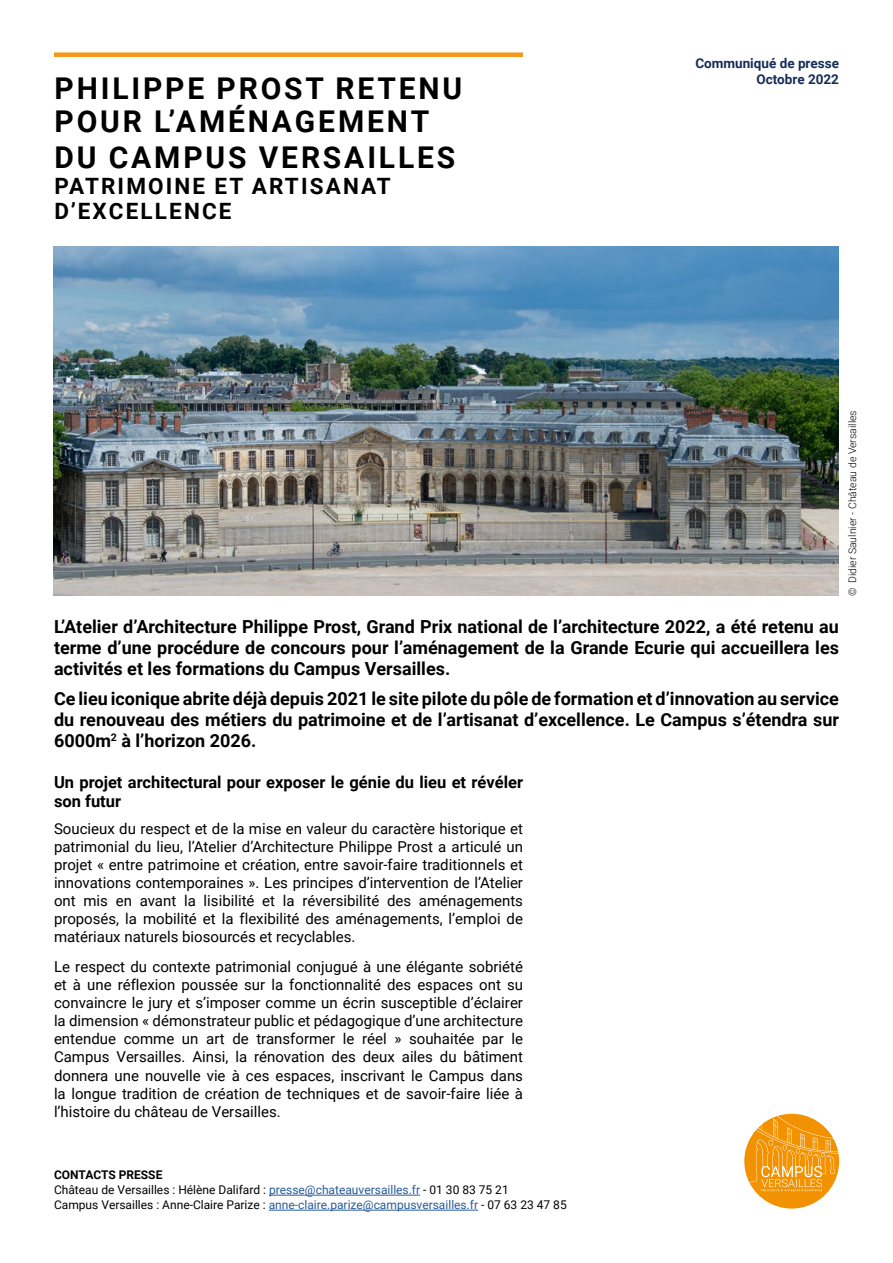
<style>
.page{position:relative;width:893px;height:1263px;background:#fff}
.page>*{position:absolute;margin:0;border:0;box-sizing:border-box;transform-origin:0 0}
.t1{font:700 30px/33px "Roboto";letter-spacing:.095em;color:#000}
.t2{font:700 22.5px/25.5px "Roboto";letter-spacing:.095em;color:#000}
.t3{font:700 18px/21px "Roboto";color:#000;text-align:justify}
.t4{font:700 16.5px/19.5px "Roboto";color:#000}
.t5{font:15px/18px "Roboto";color:#000;text-align:justify}
.t6{font:700 13.5px/16.2px "Roboto";color:#172c56;text-align:right}
.t7{font:12px/15px "Roboto";color:#000}
.t8{font:300 10.5px "Roboto";color:#000}
.s1{font-weight:700}
.s2{color:#275b9b}
</style>
<div class="page">
<svg style="left:744px;top:1114px;width:95px;height:94px"></svg>
<img style="left:54px;top:247px;width:785px;height:348px">
<div style="left:54px;top:52px;width:469px;height:5px;background:#f4971a"></div>
<hr style="left:269px;top:1195px;width:151px;height:1px;background:#275b9b">
<hr style="left:269px;top:1210px;width:209px;height:1px;background:#275b9b">
<h1 class="t1" style="left:55px;top:71px;width:409px">PHILIPPE PROST RETENU<br>POUR L’AMÉNAGEMENT</h1>
<h1 class="t1" style="left:55px;top:140px;width:402px">DU CAMPUS VERSAILLES</h1>
<h2 class="t2" style="left:54px;top:172px;width:338px">PATRIMOINE ET ARTISANAT<br>D’EXCELLENCE</h2>
<p class="t6" style="left:695px;top:55px;width:145px">Communiqué de presse<br>Octobre 2022</p>
<p class="t8" style="left:845px;top:595px;width:187px;rotate:-90deg">© Didier Saulnier - Château de Versailles</p>
<p class="t3" style="left:54px;top:616px;width:786px">L’Atelier d’Architecture Philippe Prost, Grand Prix national de l’architecture 2022, a été retenu au terme d’une procédure de concours pour l’aménagement de la Grande Ecurie qui accueillera les activités et les formations du Campus Versailles.</p>
<p class="t3" style="left:54px;top:687px;width:786px">Ce lieu iconique abrite déjà depuis 2021 le site pilote du pôle de formation et d’innovation au service du renouveau des métiers du patrimoine et de l’artisanat d’excellence. Le Campus s’étendra sur 6000m<sup>2</sup> à l’horizon 2026.</p>
<p class="t4" style="left:54px;top:771px;width:470px">Un projet architectural pour exposer le génie du lieu et révéler son futur</p>
<p class="t5" style="left:54px;top:819px;width:471px">Soucieux du respect et de la mise en valeur du caractère historique et patrimonial du lieu, l’Atelier d’Architecture Philippe Prost a articulé un projet « entre patrimoine et création, entre savoir-faire traditionnels et innovations contemporaines ». Les principes d’intervention de l’Atelier ont mis en avant la lisibilité et la réversibilité des aménagements proposés, la mobilité et la flexibilité des aménagements, l’emploi de matériaux naturels biosourcés et recyclables.</p>
<p class="t5" style="left:54px;top:957px;width:471px">Le respect du contexte patrimonial conjugué à une élégante sobriété et à une réflexion poussée sur la fonctionnalité des espaces ont su convaincre le jury et s’imposer comme un écrin susceptible d’éclairer la dimension « démonstrateur public et pédagogique d’une architecture entendue comme un art de transformer le réel » souhaitée par le Campus Versailles. Ainsi, la rénovation des deux ailes du bâtiment donnera une nouvelle vie à ces espaces, inscrivant le Campus dans la longue tradition de création de techniques et de savoir-faire liée à l’histoire du château de Versailles.</p>
<p class="t7" style="left:54px;top:1167px;width:514px"><span class="s1">CONTACTS PRESSE<br></span>Château de Versailles : Hélène Dalifard : <span class="s2">presse@chateauversailles.fr</span> - 01 30 83 75 21<br>Campus Versailles : Anne-Claire Parize : <span class="s2">anne-claire.parize@campusversailles.fr</span> - 07 63 23 47 85</p>
</div>
